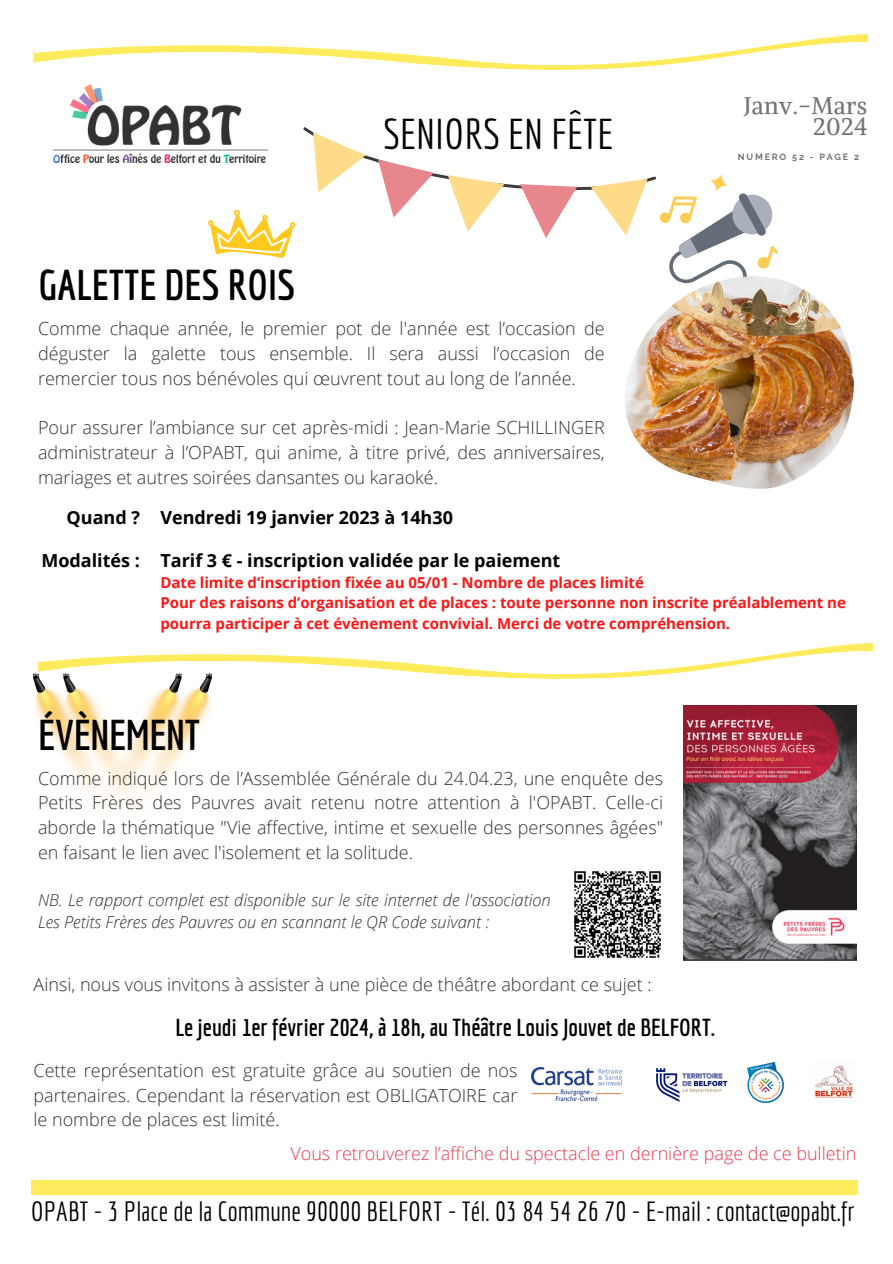
<style>
.page{position:relative;width:893px;height:1264px;background:#fff}
.page>*{position:absolute;margin:0;border:0;box-sizing:border-box;transform-origin:0 0}
.t1{font:700 42px "Economica";color:#000}
.t2{font:42px "Economica";color:#000}
.t3{font:27px "Economica";color:#000}
.t4{font:700 24px "Economica";color:#000}
.t5{font:24px "Alike";letter-spacing:.015em;color:#737373}
.t6{font:300 18px/24.8px "Open Sans";color:#323232;text-align:justify}
.t7{font:700 18px "Open Sans";color:#000}
.t8{font:300 18px "Open Sans";color:#e73c51}
.t9{font:italic 300 16.5px/22.5px "Open Sans";color:#323232}
.t10{font:700 15px/20.2px "Open Sans";color:#ff1616}
.t11{font:700 9px "Raleway";letter-spacing:.2em;color:#737373}
</style>
<div class="page">
<svg style="left:103px;top:34px;width:765px;height:14px"></svg>
<svg style="left:34px;top:48px;width:752px;height:115px"></svg>
<div style="left:31px;top:1180px;width:826px;height:14px;background:#ffeb5b"></div>
<img style="left:54px;top:84px;width:213px;height:79px">
<svg style="left:207px;top:127px;width:572px;height:149px"></svg>
<img style="left:625px;top:276px;width:229px;height:213px">
<svg style="left:107px;top:643px;width:765px;height:14px"></svg>
<svg style="left:38px;top:657px;width:819px;height:128px"></svg>
<img style="left:683px;top:705px;width:173px;height:255px">
<img style="left:574px;top:871px;width:87px;height:87px">
<img style="left:656px;top:1068px;width:72px;height:34px">
<img style="left:815px;top:1065px;width:38px;height:33px">
<img style="left:747px;top:1062px;width:37px;height:41px">
<img style="left:532px;top:1067px;width:89px;height:33px">
<img style="left:32px;top:673px;width:182px;height:126px">
<p class="t1" style="left:38px;top:260px;width:259px">GALETTE DES ROIS</p>
<p class="t2" style="left:383px;top:109px;width:231px">SENIORS EN FÊTE</p>
<p class="t6" style="left:38px;top:316px;width:568px">Comme chaque année, le premier pot de l'année est l’occasion de déguster la galette tous ensemble. Il sera aussi l’occasion de remercier tous nos bénévoles qui œuvrent tout au long de l’année.</p>
<p class="t6" style="left:38px;top:415px;width:568px">Pour assurer l’ambiance sur cet après-midi : Jean-Marie SCHILLINGER administrateur à l’OPABT, qui anime, à titre privé, des anniversaires, mariages et autres soirées dansantes ou karaoké.</p>
<p class="t5" style="left:743px;top:91px;width:125px">Janv.-Mars</p>
<p class="t5" style="left:813px;top:112px;width:56px">2024</p>
<p class="t11" style="left:737px;top:151px;width:123px">NUMERO 52 - PAGE 2</p>
<p class="t7" style="left:66px;top:505px;width:75px">Quand ?</p>
<p class="t7" style="left:160px;top:505px;width:294px">Vendredi 19 janvier 2023 à 14h30</p>
<p class="t7" style="left:41px;top:547px;width:100px">Modalités :</p>
<p class="t7" style="left:160px;top:547px;width:401px">Tarif 3 € - inscription validée par le paiement</p>
<p class="t10" style="left:160px;top:572px;width:485px">Date limite d’inscription fixée au 05/01 - Nombre de places limité</p>
<p class="t10" style="left:160px;top:592px;width:687px">Pour des raisons d’organisation et de places : toute personne non inscrite préalablement ne pourra participer à cet évènement convivial. Merci de votre compréhension.</p>
<p class="t1" style="left:38px;top:710px;width:163px">ÉVÈNEMENT</p>
<p class="t6" style="left:38px;top:765px;width:626px">Comme indiqué lors de l’Assemblée Générale du 24.04.23, une enquête des Petits Frères des Pauvres avait retenu notre attention à l'OPABT. Celle-ci aborde la thématique "Vie affective, intime et sexuelle des personnes âgées" en faisant le lien avec l'isolement et la solitude.</p>
<p class="t9" style="left:38px;top:888px;width:514px">NB. Le rapport complet est disponible sur le site internet de l'association<br>Les Petits Frères des Pauvres ou en scannant le QR Code suivant :</p>
<p class="t6" style="left:34px;top:972px;width:619px">Ainsi, nous vous invitons à assister à une pièce de théâtre abordant ce sujet :</p>
<p class="t4" style="left:175px;top:1013px;width:541px">Le jeudi 1er février 2024, à 18h, au Théâtre Louis Jouvet de BELFORT.</p>
<p class="t6" style="left:34px;top:1057px;width:485px">Cette représentation est gratuite grâce au soutien de nos partenaires. Cependant la réservation est OBLIGATOIRE car le nombre de places est limité.</p>
<p class="t8" style="left:290px;top:1140px;width:567px">Vous retrouverez l’affiche du spectacle en dernière page de ce bulletin</p>
<p class="t3" style="left:31px;top:1195px;width:825px">OPABT - 3 Place de la Commune 90000 BELFORT - Tél. 03 84 54 26 70 - E-mail : contact@opabt.fr</p>
</div>
